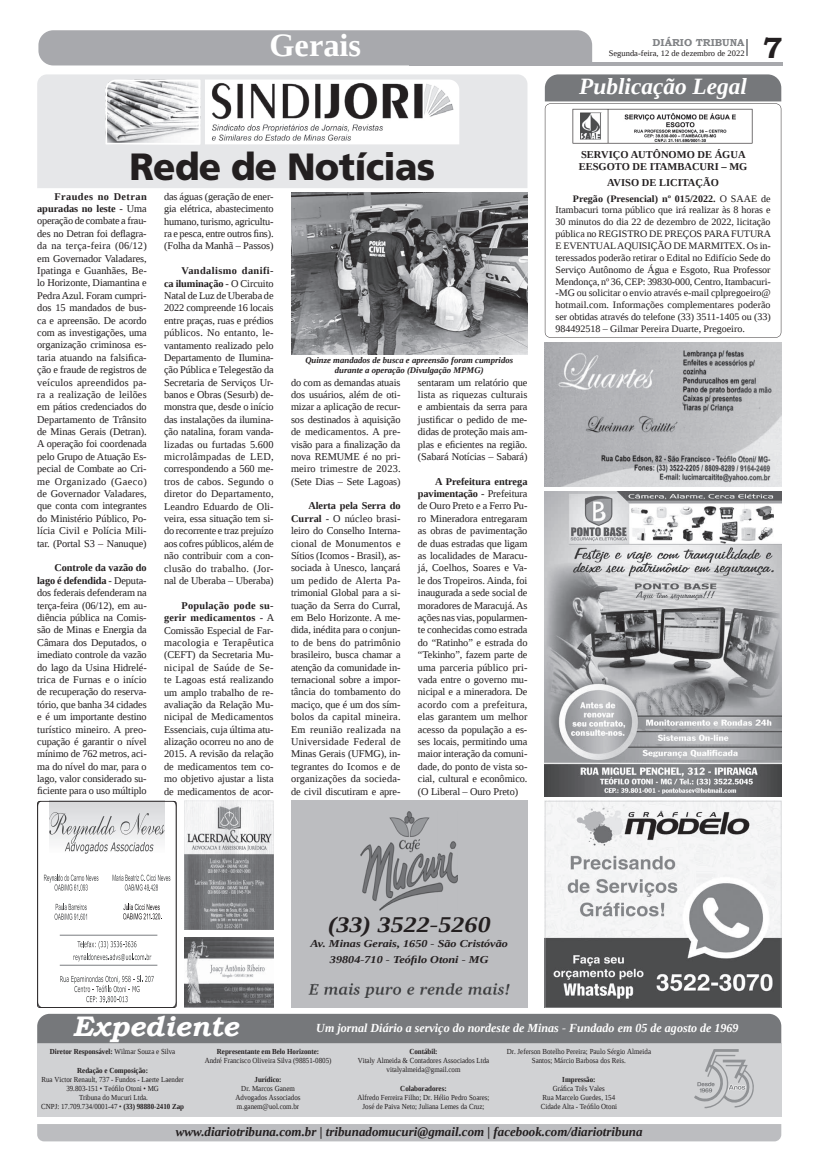
<style>
.page{position:relative;width:821px;height:1166px;background:#fff}
.page>*{position:absolute;margin:0;border:0;box-sizing:border-box;transform-origin:0 0}
.t1{font:900 37.89px "Frutiger LT Std";letter-spacing:-.02em;color:#231f20}
.t2{font:700 32.38px "Liberation Serif";color:#fff}
.t3{font:700 29.31px "Bookman Old Style";color:#231f20}
.t4{font:italic 700 28.26px "Bookman Old Style";color:#fff}
.t5{font:italic 700 23.28px "Liberation Serif";color:#fff}
.t6{font:italic 700 22.49px "Liberation Serif";color:#231f20;scale:1.16 1}
.t7{font:italic 700 12.95px "Liberation Serif";color:#231f20}
.t8{font:italic 700 12.34px "Liberation Serif";color:#fff}
.t9{font:700 10.5px/12.6px "Liberation Serif";color:#231f20}
.t10{font:italic 700 10.5px/15.3px "Liberation Serif";color:#231f20;text-align:center;scale:1.16 1}
.t11{font:10.33px/12.4px "Liberation Serif";letter-spacing:-.01em;color:#231f20;text-align:justify}
.t12{font:700 10.06px "Bookman Old Style";color:#808285}
.t13{font:9.89px/11.8px "Liberation Serif";letter-spacing:-.005em;color:#231f20;text-align:justify}
.t14{font:italic 700 8.75px/9.6px "Liberation Serif";color:#231f20;text-align:center}
.t15{font:8.4px "Liberation Serif";color:#231f20}
.t16{font:7.7px/9.2px "Liberation Serif";color:#231f20;text-align:center;scale:.91 1}
.t17{font:700 7.7px "Liberation Serif";color:#231f20;scale:.91 1}
.s1{font-weight:700}
.s2{font-weight:400}
</style>
<div class="page">
<hr style="left:409px;top:62px;width:374px;height:3px;background:#a8a9ad">
<div style="left:38px;top:30px;width:554px;height:35px;background:#a8a9ad"></div>
<svg style="left:747px;top:39px;width:1px;height:17px"></svg>
<div style="left:37px;top:1124px;width:744px;height:17px;background:#bcbdc0"></div>
<svg style="left:545px;top:103px;width:236px;height:235px"></svg>
<img style="left:571px;top:107px;width:184px;height:39px">
<div style="left:545px;top:74px;width:236px;height:27px;background:#76787b"></div>
<div style="left:37px;top:1043px;width:744px;height:73px;background:#d1d2d4"></div>
<div style="left:37px;top:1014px;width:744px;height:29px;background:#76787b"></div>
<img style="left:545px;top:492px;width:236px;height:304px">
<img style="left:545px;top:343px;width:236px;height:144px">
<svg style="left:694px;top:1049px;width:60px;height:59px"></svg>
<svg style="left:37px;top:801px;width:140px;height:207px"></svg>
<svg style="left:184px;top:801px;width:90px;height:129px"></svg>
<img style="left:184px;top:937px;width:90px;height:71px">
<div style="left:291px;top:801px;width:236px;height:207px;background:#bcbdc0"></div>
<img style="left:361px;top:811px;width:97px;height:100px">
<img style="left:308px;top:983px;width:202px;height:14px">
<svg style="left:545px;top:801px;width:236px;height:207px"></svg>
<div style="left:37px;top:74px;width:490px;height:114px;background:#e6e7e9"></div>
<svg style="left:105px;top:80px;width:95px;height:65px"></svg>
<img style="left:205px;top:80px;width:254px;height:64px">
<img style="left:291px;top:193px;width:236px;height:161px">
<h2 class="t2" style="left:269px;top:24px;width:93px">Gerais</h2>
<h1 class="t1" style="left:130px;top:143px;width:307px">Rede de Notícias</h1>
<p class="t11" style="left:37px;top:190px;width:111px;text-indent:17px"><span class="s1">Fraudes no Detran apuradas no leste</span> - Uma operação de combate a frau&shy;des no Detran foi deflagra&shy;da na terça-feira (06/12) em Governador Valadares, Ipatinga e Guanhães, Be&shy;lo Horizonte, Diamantina e Pedra Azul. Foram cumpri&shy;dos 15 mandados de bus&shy;ca e apreensão. De acordo com as investigações, uma organização criminosa es&shy;taria atuando na falsifica&shy;ção e fraude de registros de veículos apreendidos pa&shy;ra a realização de leilões em pátios credenciados do Departamento de Trânsito de Minas Gerais (Detran).<br>A operação foi coordenada pelo Grupo de Atuação Es&shy;pecial de Combate ao Cri&shy;me Organizado (Gaeco) de Governador Valadares, que conta com integrantes do Ministério Público, Po&shy;lícia Civil e Polícia Mili&shy;tar. (Portal S3 – Nanuque)</p>
<p class="t11" style="left:37px;top:562px;width:111px;text-indent:17px"><span class="s1">Controle da vazão do lago é defendida</span> - Deputa&shy;dos federais defenderam na terça-feira (06/12), em au&shy;diência pública na Comis&shy;são de Minas e Energia da Câmara dos Deputados, o imediato controle da vazão do lago da Usina Hidrelé&shy;trica de Furnas e o início de recuperação do reserva&shy;tório, que banha 34 cidades e é um importante destino turístico mineiro. A preo&shy;cupação é garantir o nível mínimo de 762 metros, aci&shy;ma do nível do mar, para o lago, valor considerado su&shy;ficiente para o uso múltiplo</p>
<p class="t11" style="left:164px;top:190px;width:111px">das águas (geração de ener&shy;gia elétrica, abastecimento humano, turismo, agricultu&shy;ra e pesca, entre outros fins). (Folha da Manhã – Passos)</p>
<p class="t11" style="left:164px;top:264px;width:111px;text-indent:17px"><span class="s1">Vandalismo danifi&shy;ca iluminação</span> - O Circuito Natal de Luz de Uberaba de 2022 compreende 16 locais entre praças, ruas e prédios públicos. No entanto, le&shy;vantamento realizado pelo Departamento de Ilumina&shy;ção Pública e Telegestão da Secretaria de Serviços Ur&shy;banos e Obras (Sesurb) de&shy;monstra que, desde o início das instalações da ilumina&shy;ção natalina, foram vanda&shy;lizadas ou furtadas 5.600 microlâmpadas de LED, correspondendo a 560 me&shy;tros de cabos. Segundo o diretor do Departamento, Leandro Eduardo de Oli&shy;veira, essa situação tem si&shy;do recorrente e traz prejuízo aos cofres públicos, além de não contribuir com a con&shy;clusão do trabalho. (Jor&shy;nal de Uberaba – Uberaba)</p>
<p class="t11" style="left:164px;top:599px;width:112px;text-indent:17px"><span class="s1">População pode su&shy;gerir medicamentos</span> - A Comissão Especial de Far&shy;macologia e Terapêutica (CEFT) da Secretaria Mu&shy;nicipal de Saúde de Se&shy;te Lagoas está realizando um amplo trabalho de re&shy;avaliação da Relação Mu&shy;nicipal de Medicamentos Essenciais, cuja última atu&shy;alização ocorreu no ano de 2015. A revisão da relação de medicamentos tem co&shy;mo objetivo ajustar a lista de medicamentos de acor-</p>
<p class="t14" style="left:305px;top:356px;width:209px">Quinze mandados de busca e apreensão foram cumpridos durante a operação (Divulgação MPMG)</p>
<p class="t11" style="left:291px;top:376px;width:111px">do com as demandas atuais dos usuários, além de oti&shy;mizar a aplicação de recur&shy;sos destinados à aquisição de medicamentos. A pre&shy;visão para a finalização da nova REMUME é no pri&shy;meiro trimestre de 2023. (Sete Dias – Sete Lagoas)</p>
<p class="t11" style="left:291px;top:500px;width:111px;text-indent:17px"><span class="s1">Alerta pela Serra do Curral</span> - O núcleo brasi&shy;leiro do Conselho Interna&shy;cional de Monumentos e Sítios (Icomos - Brasil), as&shy;sociada à Unesco, lançará um pedido de Alerta Pa&shy;trimonial Global para a si&shy;tuação da Serra do Curral, em Belo Horizonte. A me&shy;dida, inédita para o conjun&shy;to de bens do patrimônio brasileiro, busca chamar a atenção da comunidade in&shy;ternacional sobre a impor&shy;tância do tombamento do maciço, que é um dos sím&shy;bolos da capital mineira.<br>Em reunião realizada na Universidade Federal de Minas Gerais (UFMG), in&shy;tegrantes do Icomos e de organizações da socieda&shy;de civil discutiram e apre-</p>
<p class="t11" style="left:418px;top:376px;width:111px">sentaram um relatório que lista as riquezas culturais e ambientais da serra para justificar o pedido de me&shy;didas de proteção mais am&shy;plas e eficientes na região. (Sabará Notícias – Sabará)</p>
<p class="t11" style="left:418px;top:475px;width:111px;text-indent:17px"><span class="s1">A Prefeitura entrega pavimentação</span> - Prefeitura de Ouro Preto e a Ferro Pu&shy;ro Mineradora entregaram as obras de pavimentação de duas estradas que ligam as localidades de Maracu&shy;já, Coelhos, Soares e Va&shy;le dos Tropeiros. Ainda, foi inaugurada a sede social de moradores de Maracujá. As ações nas vias, popularmen&shy;te conhecidas como estrada do “Ratinho” e estrada do “Tekinho”, fazem parte de uma parceria público pri&shy;vada entre o governo mu&shy;nicipal e a mineradora. De acordo com a prefeitura, elas garantem um melhor acesso da população a es&shy;ses locais, permitindo uma maior interação da comuni&shy;dade, do ponto de vista so&shy;cial, cultural e econômico. (O Liberal – Ouro Preto)</p>
<p class="t12" style="left:653px;top:35px;width:93px">DIÁRIO TRIBUNA</p>
<p class="t15" style="left:609px;top:48px;width:137px">Segunda-feira, 12 de dezembro de 2022</p>
<h3 class="t5" style="left:579px;top:71px;width:169px">Publicação Legal</h3>
<h3 class="t3" style="left:763px;top:27px;width:21px">7</h3>
<p class="t9" style="left:579px;top:148px;width:170px">SERVIÇO AUTÔNOMO DE ÁGUA<br>EESGOTO DE ITAMBACURI – MG</p>
<p class="t9" style="left:607px;top:176px;width:113px">AVISO DE LICITAÇÃO</p>
<p class="t13" style="left:555px;top:192px;width:217px;text-indent:17px"><span class="s1">Pregão (Presencial) nº 015/2022.</span> O SAAE de Itambacuri torna público que irá realizar às 8 horas e 30 minutos do dia 22 de dezembro de 2022, licitação pública no REGISTRO DE PREÇOS PARA FUTURA E EVENTUAL AQUISIÇÃO DE MARMITEX. Os in&shy;teressados poderão retirar o Edital no Edifício Sede do Serviço Autônomo de Água e Esgoto, Rua Professor Mendonça, nº 36, CEP: 39830-000, Centro, Itambacuri--MG ou solicitar o envio através e-mail cplpregoeiro@ hotmail.com. Informações complementares poderão ser obtidas através do telefone (33) 3511-1405 ou (33)<br>984492518 – Gilmar Pereira Duarte, Pregoeiro.</p>
<h3 class="t6" style="left:328px;top:910px;width:142px">(33) 3522-5260</h3>
<p class="t10" style="left:311px;top:936px;width:172px">Av. Minas Gerais, 1650 - São Cristóvão<br>39804-710 - Teófilo Otoni - MG</p>
<h3 class="t4" style="left:73px;top:1005px;width:167px">Expediente</h3>
<p class="t8" style="left:316px;top:1020px;width:424px">Um jornal Diário a serviço do nordeste de Minas - Fundado em 05 de agosto de 1969</p>
<p class="t17" style="left:50px;top:1046px;width:139px">Diretor Responsável: <span class="s2">Wilmar Souza e Silva</span></p>
<p class="t17" style="left:77px;top:1065px;width:79px">Redação e Composição:</p>
<p class="t16" style="left:41px;top:1074px;width:159px">Rua Victor Renault, 737 - Fundos - Laerte Laender 39.803-151 • Teófilo Otoni • MG<br>Tribuna do Mucuri Ltda.<br>CNPJ: 17.709.734/0001-47 • <span class="s1">(33) 98880-2410 Zap</span></p>
<p class="t17" style="left:409px;top:1046px;width:33px">Contábil:</p>
<p class="t16" style="left:358px;top:1056px;width:146px">Vitaly Almeida &amp; Contadores Associados Ltda vitalyalmeida@gmail.com</p>
<p class="t17" style="left:400px;top:1083px;width:52px">Colaboradores:</p>
<p class="t16" style="left:358px;top:1093px;width:147px">Alfredo Ferreira Filho; Dr. Hélio Pedro Soares;<br>José de Paiva Neto; Juliana Lemes da Cruz;</p>
<p class="t17" style="left:217px;top:1046px;width:114px">Representante em Belo Horizonte:</p>
<p class="t16" style="left:205px;top:1056px;width:141px">André Francisco Oliveira Silva (98851-0805)</p>
<p class="t17" style="left:255px;top:1074px;width:31px">Jurídico:</p>
<p class="t16" style="left:236px;top:1083px;width:73px">Dr. Marcos Ganem<br>Advogados Associados m.ganem@uol.com.br</p>
<p class="t16" style="left:507px;top:1047px;width:160px">Dr. Jeferson Botelho Pereira; Paulo Sérgio Almeida<br>Santos; Márcio Barbosa dos Reis.</p>
<p class="t17" style="left:562px;top:1074px;width:38px">Impressão:</p>
<p class="t16" style="left:541px;top:1084px;width:85px">Gráfica Três Vales<br>Rua Marcelo Guedes, 154<br>Cidade Alta - Teófilo Otoni</p>
<p class="t7" style="left:176px;top:1123px;width:468px">www.diariotribuna.com.br | tribunadomucuri@gmail.com | facebook.com/diariotribuna</p>
</div>
